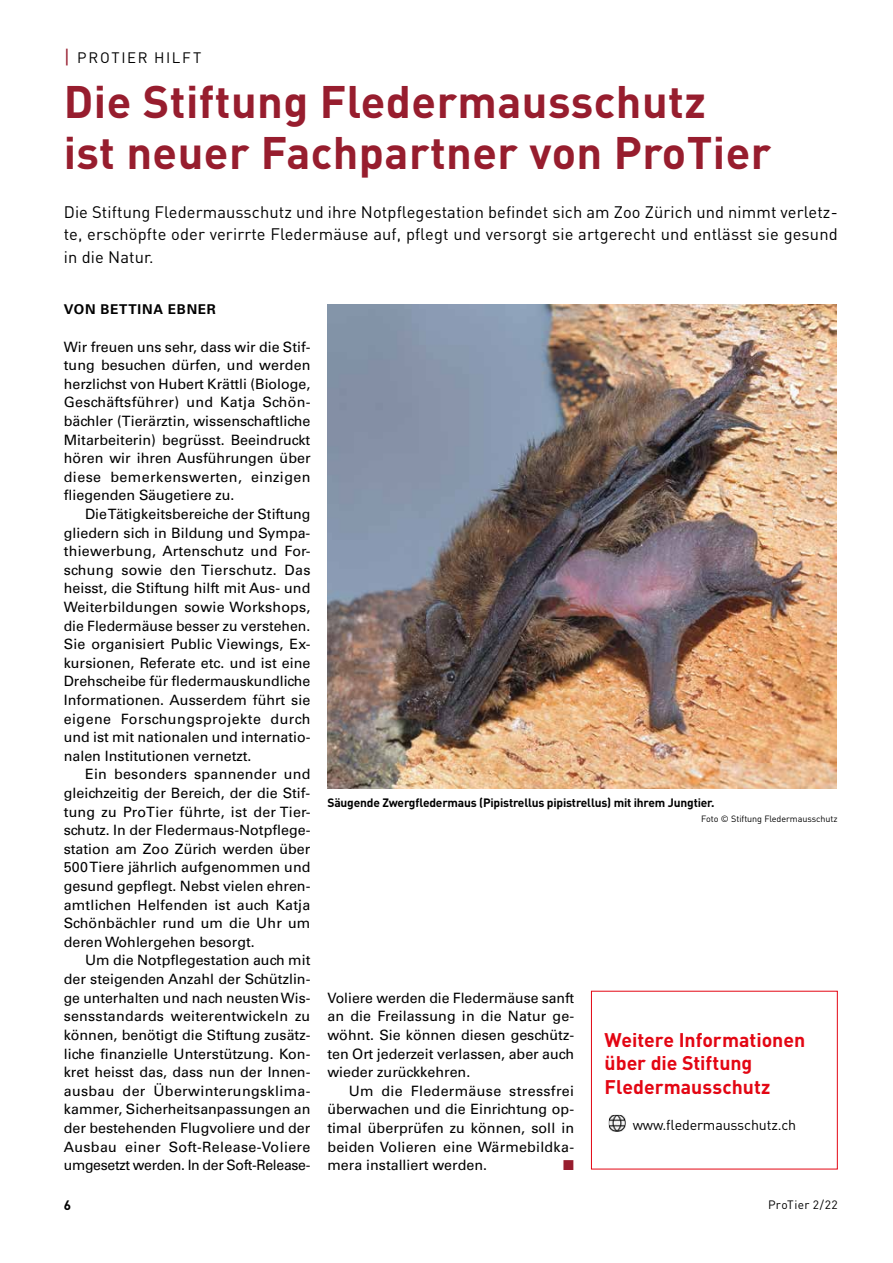
<style>
.page{position:relative;width:893px;height:1263px;background:#fff}
.page>*{position:absolute;margin:0;border:0;box-sizing:border-box;transform-origin:0 0}
.t1{font:700 45px/51px "DIN";letter-spacing:.01em;color:#971d2e}
.t2{font:700 19.5px/23.4px "DIN";color:#e30613}
.t3{font:16.5px/22.5px "DIN";letter-spacing:.005em;color:#000;text-align:justify}
.t4{font:15px "DIN";letter-spacing:.11em;color:#000}
.t5{font:14.25px/18.6px "Univers LT Std";color:#000;text-align:justify}
.t6{font:14.25px "DIN";letter-spacing:-.01em;color:#000}
.t7{font:14.25px "Zapf Dingbats";color:#971d2e}
.t8{font:700 13.5px "Univers LT Std";letter-spacing:.055em;color:#000}
.t9{font:700 13.5px "DIN";color:#000}
.t10{font:700 12px "DIN";letter-spacing:-.015em;color:#000}
.t11{font:12px "DIN";letter-spacing:.035em;color:#000}
.t12{font:9px "DIN";letter-spacing:-.005em;color:#000}
.s1{font-size:19.5px;color:#971d2e}
</style>
<div class="page">
<img style="left:327px;top:304px;width:510px;height:485px">
<img style="left:609px;top:1115px;width:17px;height:17px">
<div style="left:591px;top:991px;width:247px;height:178px;border:1px solid #e30613"></div>
<p class="t4" style="left:64px;top:49px;width:139px"><span class="s1">|</span> PROTIER HILFT</p>
<h1 class="t1" style="left:64px;top:74px;width:709px">Die Stiftung Fledermausschutz<br>ist neuer Fachpartner von ProTier</h1>
<p class="t3" style="left:64px;top:200px;width:775px">Die Stiftung Fledermausschutz und ihre Notpflegestation befindet sich am Zoo Zürich und nimmt verletz&shy;te, erschöpfte oder verirrte Fledermäuse auf, pflegt und versorgt sie artgerecht und entlässt sie gesund in die Natur.</p>
<p class="t8" style="left:64px;top:302px;width:154px">VON BETTINA EBNER</p>
<p class="t5" style="left:64px;top:337px;width:248px">Wir freuen uns sehr, dass wir die Stif&shy;tung besuchen dürfen, und werden herzlichst von Hubert Krättli (Biologe, Geschäftsführer) und Katja Schön&shy;bächler (Tierärztin, wissenschaftliche Mitarbeiterin) begrüsst. Beeindruckt hören wir ihren Ausführungen über diese bemerkenswerten, einzigen fliegenden Säugetiere zu.</p>
<p class="t5" style="left:64px;top:505px;width:248px;text-indent:21px">Die Tätigkeitsbereiche der Stiftung gliedern sich in Bildung und Sympa&shy;thiewerbung, Artenschutz und For&shy;schung sowie den Tierschutz. Das heisst, die Stiftung hilft mit Aus- und Weiterbildungen sowie Workshops, die Fledermäuse besser zu verstehen.<br>Sie organisiert Public Viewings, Ex&shy;kursionen, Referate etc. und ist eine Drehscheibe für fledermauskundliche Informationen. Ausserdem führt sie eigene Forschungsprojekte durch und ist mit nationalen und internatio&shy;nalen Institutionen vernetzt.</p>
<p class="t5" style="left:64px;top:765px;width:248px;text-indent:21px">Ein besonders spannender und gleichzeitig der Bereich, der die Stif&shy;tung zu ProTier führte, ist der Tier&shy;schutz. In der Fledermaus-Notpflege&shy;station am Zoo Zürich werden über 500 Tiere jährlich aufgenommen und gesund gepflegt. Nebst vielen ehren&shy;amtlichen Helfenden ist auch Katja Schönbächler rund um die Uhr um deren Wohlergehen besorgt.</p>
<p class="t5" style="left:64px;top:951px;width:248px;text-indent:21px">Um die Notpflegestation auch mit der steigenden Anzahl der Schützlin&shy;ge unterhalten und nach neusten Wis&shy;sensstandards weiterentwickeln zu können, benötigt die Stiftung zusätz&shy;liche finanzielle Unterstützung. Kon&shy;kret heisst das, dass nun der Innen&shy;ausbau der Überwinterungsklima&shy;kammer, Sicherheitsanpassungen an der bestehenden Flugvoliere und der Ausbau einer Soft-Release-Voliere umgesetzt werden. In der Soft-Release-</p>
<p class="t10" style="left:327px;top:795px;width:389px">Säugende Zwergfledermaus (Pipistrellus pipistrellus) mit ihrem Jungtier.</p>
<p class="t12" style="left:701px;top:813px;width:138px">Foto © Stiftung Fledermausschutz</p>
<p class="t5" style="left:327px;top:988px;width:248px">Voliere werden die Fledermäuse sanft an die Freilassung in die Natur ge&shy;wöhnt. Sie können diesen geschütz&shy;ten Ort jederzeit verlassen, aber auch wieder zurückkehren.</p>
<p class="t5" style="left:327px;top:1081px;width:248px;text-indent:21px">Um die Fledermäuse stressfrei überwachen und die Einrichtung op&shy;timal überprüfen zu können, soll in beiden Volieren eine Wärmebildka&shy;mera installiert werden.</p>
<p class="t7" style="left:563px;top:1158px;width:12px">■</p>
<h2 class="t2" style="left:605px;top:1027px;width:202px">Weitere Informationen über die Stiftung<br>Fledermausschutz</h2>
<p class="t6" style="left:633px;top:1115px;width:165px">www.fledermausschutz.ch</p>
<p class="t9" style="left:64px;top:1197px;width:9px">6</p>
<p class="t11" style="left:768px;top:1197px;width:71px">ProTier 2/22</p>
</div>
